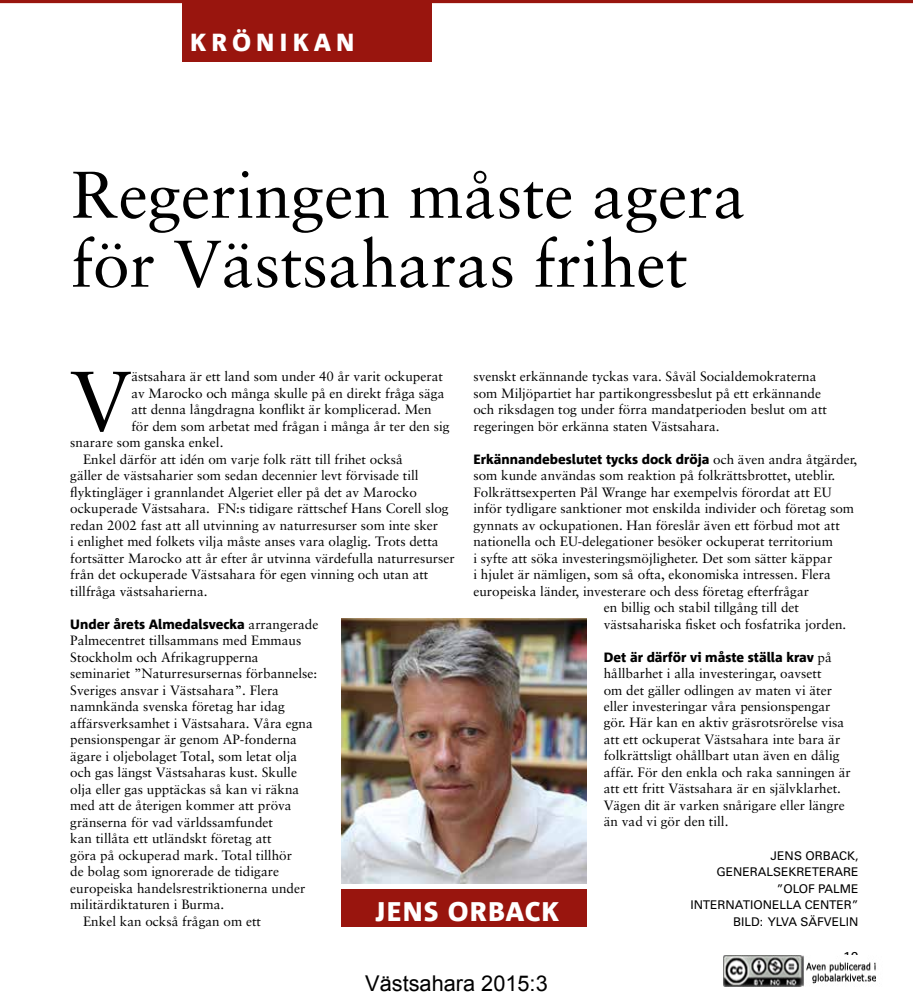
<style>
.page{position:relative;width:913px;height:996px;background:#fff}
.page>*{position:absolute;margin:0;border:0;box-sizing:border-box;transform-origin:0 0}
.t1{font:84.45px "Sabon";color:#000}
.t2{font:66px/69px "Sabon";color:#000}
.t3{font:800 27px "Corpid";letter-spacing:.04em;color:#fff}
.t4{font:800 24.75px "Corpid";letter-spacing:.2em;color:#fff}
.t5{font:21.75px "Arial";color:#000}
.t6{font:13.5px/16.5px "Sabon";color:#000}
.t7{font:800 13.5px "Corpid";color:#000}
.t8{font:13.5px "Corpid";color:#000}
.t9{font:12px/16.5px "Univers";color:#000;text-align:right}
.s1{font-family:"Sabon";font-weight:400}
</style>
<div class="page">
<div style="left:182px;top:2px;width:249px;height:60px;background:#99150e"></div>
<img style="left:341px;top:619px;width:245px;height:264px">
<div style="left:341px;top:890px;width:245px;height:37px;background:#99150e"></div>
<hr style="left:0;top:0;width:912px;height:3px;background:#99150e">
<img style="left:723px;top:956px;width:153px;height:30px">
<h3 class="t4" style="left:190px;top:29px;width:166px">KRÖNIKAN</h3>
<h2 class="t2" style="left:71px;top:160px;width:676px">Regeringen måste agera för Västsaharas frihet</h2>
<p class="t6" style="left:473px;top:368px;width:355px">svenskt erkännande tyckas vara. Såväl Socialdemokraterna som Miljöpartiet har partikongressbeslut på ett erkännande och riksdagen tog under förra mandatperioden beslut om att regeringen bör erkänna staten Västsahara.</p>
<p class="t7" style="left:473px;top:451px;width:385px">Erkännandebeslutet tycks dock dröja <span class="s1">och även andra åtgärder,</span></p>
<p class="t6" style="left:473px;top:467px;width:363px">som kunde användas som reaktion på folkrättsbrottet, uteblir.</p>
<p class="t6" style="left:473px;top:483px;width:359px">Folkrättsexperten Pål Wrange har exempelvis förordat att EU</p>
<p class="t6" style="left:473px;top:500px;width:382px">inför tydligare sanktioner mot enskilda individer och företag som</p>
<p class="t6" style="left:473px;top:516px;width:368px">gynnats av ockupationen. Han föreslår även ett förbud mot att</p>
<p class="t6" style="left:473px;top:533px;width:361px">nationella och EU-delegationer besöker ockuperat territorium</p>
<p class="t6" style="left:473px;top:549px;width:360px">i syfte att söka investeringsmöjligheter. Det som sätter käppar</p>
<p class="t6" style="left:473px;top:566px;width:359px">i hjulet är nämligen, som så ofta, ekonomiska intressen. Flera</p>
<p class="t6" style="left:473px;top:582px;width:337px">europeiska länder, investerare och dess företag efterfrågar</p>
<p class="t6" style="left:603px;top:599px;width:197px">en billig och stabil tillgång till det</p>
<p class="t6" style="left:603px;top:615px;width:244px">västsahariska fisket och fosfatrika jorden.</p>
<p class="t7" style="left:603px;top:649px;width:229px">Det är därför vi måste ställa krav <span class="s1">på</span></p>
<p class="t6" style="left:603px;top:665px;width:248px">hållbarhet i alla investeringar, oavsett<br>om det gäller odlingen av maten vi äter eller investeringar våra pensionspengar gör. Här kan en aktiv gräsrotsrörelse visa att ett ockuperat Västsahara inte bara är folkrättsligt ohållbart utan även en dålig affär. För den enkla och raka sanningen är att ett fritt Västsahara är en självklarhet.<br>Vägen dit är varken snårigare eller längre än vad vi gör den till.</p>
<p class="t9" style="left:690px;top:847px;width:169px">JENS ORBACK,<br>GENERALSEKRETERARE ”OLOF PALME<br>INTERNATIONELLA CENTER”<br>BILD: YLVA SÄFVELIN</p>
<h1 class="t1" style="left:70px;top:351px;width:63px">V</h1>
<p class="t6" style="left:131px;top:368px;width:313px">ästsahara är ett land som under 40 år varit ockuperat</p>
<p class="t6" style="left:131px;top:385px;width:314px">av Marocko och många skulle på en direkt fråga säga</p>
<p class="t6" style="left:131px;top:401px;width:302px">att denna långdragna konflikt är komplicerad. Men</p>
<p class="t6" style="left:131px;top:418px;width:319px">för dem som arbetat med frågan i många år ter den sig</p>
<p class="t6" style="left:70px;top:434px;width:155px">snarare som ganska enkel.</p>
<p class="t6" style="left:83px;top:451px;width:321px">Enkel därför att idén om varje folk rätt till frihet också</p>
<p class="t6" style="left:70px;top:467px;width:350px">gäller de västsaharier som sedan decennier levt förvisade till</p>
<p class="t6" style="left:70px;top:484px;width:348px">flyktingläger i grannlandet Algeriet eller på det av Marocko</p>
<p class="t6" style="left:70px;top:500px;width:380px">ockuperade Västsahara. FN:s tidigare rättschef Hans Corell slog</p>
<p class="t6" style="left:70px;top:517px;width:369px">redan 2002 fast att all utvinning av naturresurser som inte sker</p>
<p class="t6" style="left:70px;top:533px;width:370px">i enlighet med folkets vilja måste anses vara olaglig. Trots detta</p>
<p class="t6" style="left:70px;top:550px;width:386px">fortsätter Marocko att år efter år utvinna värdefulla naturresurser</p>
<p class="t6" style="left:70px;top:566px;width:359px">från det ockuperade Västsahara för egen vinning och utan att</p>
<p class="t6" style="left:70px;top:583px;width:139px">tillfråga västsaharierna.</p>
<p class="t7" style="left:70px;top:617px;width:249px">Under årets Almedalsvecka <span class="s1">arrangerade</span></p>
<p class="t6" style="left:70px;top:632px;width:232px">Palmecentret tillsammans med Emmaus</p>
<p class="t6" style="left:70px;top:648px;width:190px">Stockholm och Afrikagrupperna</p>
<p class="t6" style="left:70px;top:665px;width:248px">seminariet ”Naturresursernas förbannelse:</p>
<p class="t6" style="left:70px;top:681px;width:210px">Sveriges ansvar i Västsahara”. Flera</p>
<p class="t6" style="left:70px;top:698px;width:216px">namnkända svenska företag har idag</p>
<p class="t6" style="left:70px;top:714px;width:244px">affärsverksamhet i Västsahara. Våra egna</p>
<p class="t6" style="left:70px;top:731px;width:228px">pensionspengar är genom AP-fonderna</p>
<p class="t6" style="left:70px;top:747px;width:228px">ägare i oljebolaget Total, som letat olja</p>
<p class="t6" style="left:70px;top:764px;width:228px">och gas längst Västsaharas kust. Skulle</p>
<p class="t6" style="left:70px;top:780px;width:230px">olja eller gas upptäckas så kan vi räkna</p>
<p class="t6" style="left:70px;top:797px;width:223px">med att de återigen kommer att pröva</p>
<p class="t6" style="left:70px;top:813px;width:204px">gränserna för vad världssamfundet</p>
<p class="t6" style="left:70px;top:830px;width:203px">kan tillåta ett utländskt företag att</p>
<p class="t6" style="left:70px;top:846px;width:223px">göra på ockuperad mark. Total tillhör</p>
<p class="t6" style="left:70px;top:863px;width:210px">de bolag som ignorerade de tidigare</p>
<p class="t6" style="left:70px;top:879px;width:236px">europeiska handelsrestriktionerna under</p>
<p class="t6" style="left:70px;top:896px;width:155px">militärdiktaturen i Burma.</p>
<p class="t6" style="left:83px;top:912px;width:179px">Enkel kan också frågan om ett</p>
<h3 class="t3" style="left:375px;top:897px;width:185px">JENS ORBACK</h3>
<h3 class="t5" style="left:365px;top:970px;width:184px">Västsahara 2015:3</h3>
<p class="t8" style="left:843px;top:948px;width:16px">19</p>
</div>
